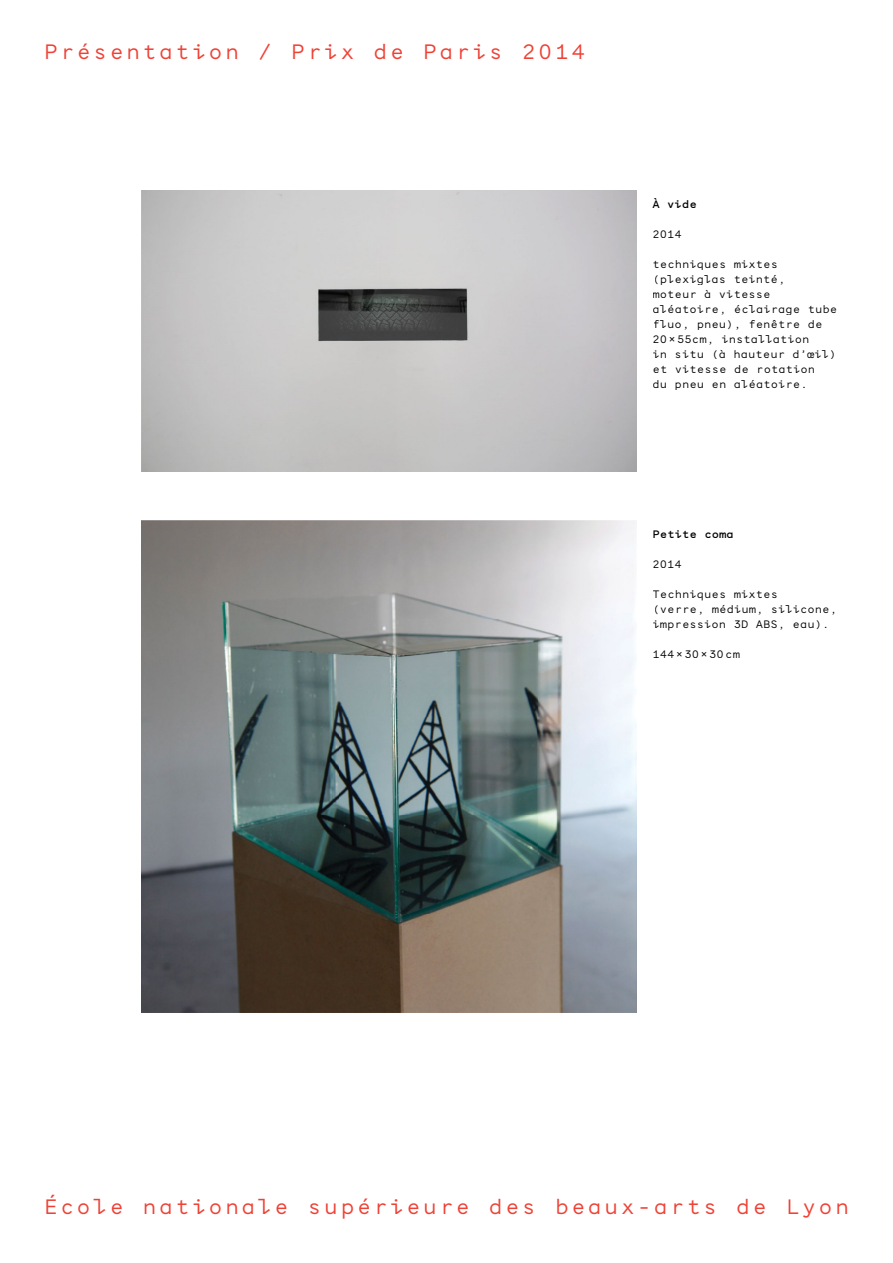
<style>
.page{position:relative;width:893px;height:1263px;background:#fff}
.page>*{position:absolute;margin:0;border:0;box-sizing:border-box;transform-origin:0 0}
.t1{font:20.25px "Ensba Mono";letter-spacing:.11em;color:#ef4135}
.t2{font:10.5px/15px "Ensba Mono";color:#000}
.t3{font:700 10.5px "Ensba Mono";color:#000}
</style>
<div class="page">
<img style="left:141px;top:191px;width:495px;height:281px">
<img style="left:141px;top:521px;width:495px;height:491px">
<h1 class="t1" style="left:44px;top:35px;width:197px">Présentation</h1>
<h1 class="t1" style="left:258px;top:35px;width:16px">/</h1>
<h1 class="t1" style="left:291px;top:35px;width:65px">Prix</h1>
<h1 class="t1" style="left:373px;top:35px;width:32px">de</h1>
<h1 class="t1" style="left:423px;top:35px;width:82px">Paris</h1>
<h1 class="t1" style="left:522px;top:35px;width:65px">2014</h1>
<p class="t3" style="left:653px;top:195px;width:46px">À vide</p>
<p class="t2" style="left:653px;top:226px;width:31px">2014</p>
<p class="t2" style="left:653px;top:256px;width:186px">techniques mixtes (plexiglas teinté,<br>moteur à vitesse aléatoire, éclairage tube fluo, pneu), fenêtre de<br>20 × 55cm, installation<br>in situ (à hauteur d’œil) et vitesse de rotation<br>du pneu en aléatoire.</p>
<p class="t3" style="left:653px;top:525px;width:83px">Petite coma</p>
<p class="t2" style="left:653px;top:556px;width:31px">2014</p>
<p class="t2" style="left:653px;top:586px;width:186px">Techniques mixtes<br>(verre, médium, silicone, impression 3D ABS, eau).</p>
<p class="t2" style="left:653px;top:646px;width:89px">144 × 30 × 30 cm</p>
<h1 class="t1" style="left:44px;top:1190px;width:82px">École</h1>
<h1 class="t1" style="left:786px;top:1190px;width:65px">Lyon</h1>
<h1 class="t1" style="left:143px;top:1190px;width:148px">nationale</h1>
<h1 class="t1" style="left:307px;top:1190px;width:164px">supérieure</h1>
<h1 class="t1" style="left:489px;top:1190px;width:49px">des</h1>
<h1 class="t1" style="left:555px;top:1190px;width:164px">beaux-arts</h1>
<h1 class="t1" style="left:736px;top:1190px;width:32px">de</h1>
</div>
